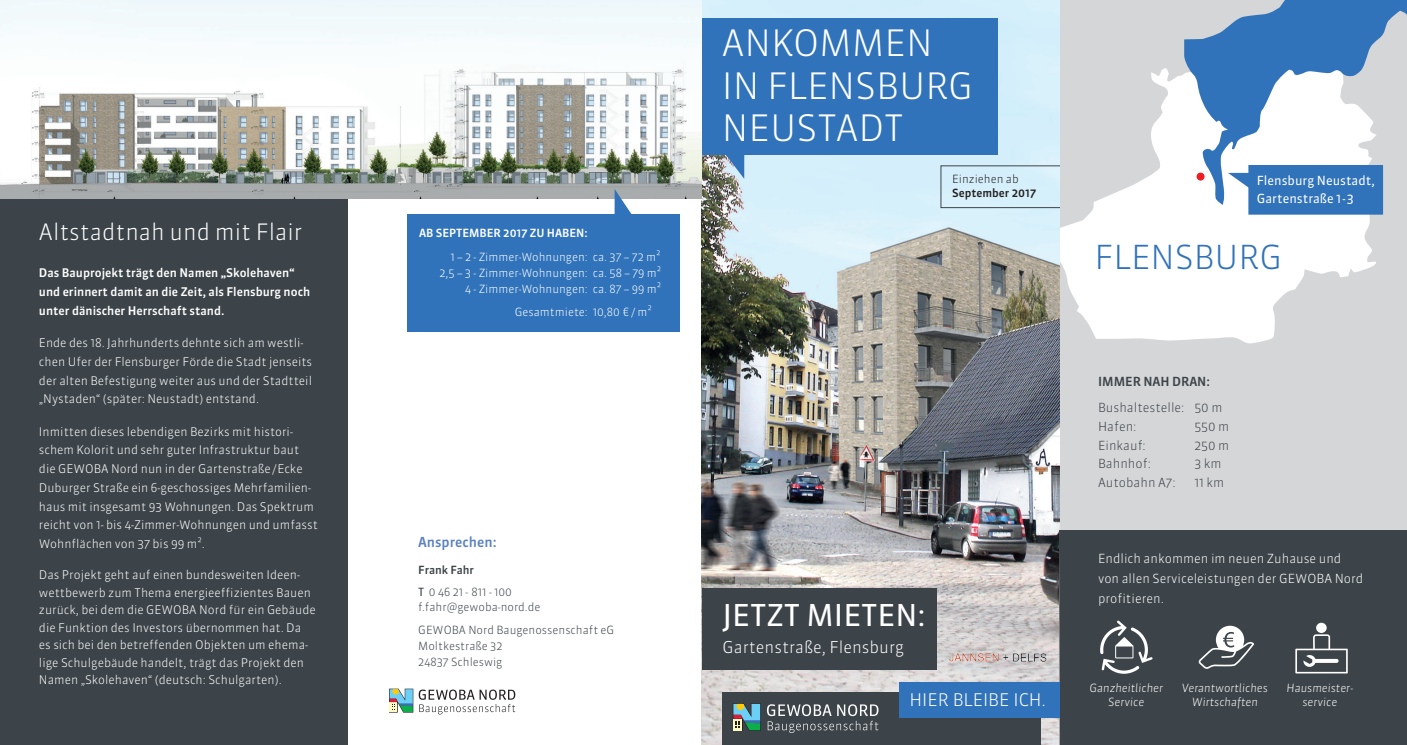
<style>
.page{position:relative;width:1407px;height:745px;background:#fff}
.page>*{position:absolute;margin:0;border:0;box-sizing:border-box;transform-origin:0 0}
.t1{font:300 36.25px/42.5px "Sanuk";color:#fff}
.t2{font:300 33px "Sanuk";color:#3073ba}
.t3{font:30px "Sanuk";color:#fff}
.t4{font:300 22.5px "Sanuk";color:#fff}
.t5{font:300 17.38px "Sanuk";color:#fff}
.t6{font:300 16.25px "Sanuk";color:#fff}
.t7{font:500 13.75px "Sanuk";color:#5a81c1}
.t8{font:300 12.5px/20px "Sanuk";color:#fff}
.t9{font:300 12.5px/18.8px "Sanuk";color:#3d4449}
.t10{font:12.5px/17.5px "Sanuk";color:#fff}
.t11{font:500 12.5px "Sanuk";color:#3d4449}
.t12{font:300 11.88px/18.8px "Sanuk";color:#fff}
.t13{font:500 11.88px/18.8px "Sanuk";color:#fff}
.t14{font:300 11.25px/16.2px "Sanuk";color:#fff;text-align:right}
.t15{font:300 11.25px/22.5px "Sanuk";color:#3d4449}
.t16{font:italic 300 11.25px/13.8px "Sanuk";color:#fff;text-align:center}
.t17{font:500 11.25px "Sanuk";color:#fff}
.t18{font:500 11.25px "Sanuk";color:#231f20}
.t19{font:300 11.25px "Sanuk";color:#231f20}
.s1{font-size:11.25px}
.s2{font-weight:500}
.s3{font-weight:400}
</style>
<div class="page">
<div style="left:1059px;top:0;width:348px;height:744px;background:#d5d6d8"></div>
<svg style="left:1184px;top:0;width:223px;height:215px;fill:#3073ba"></svg>
<svg style="left:1059px;top:68px;width:319px;height:276px;fill:#fff"></svg>
<div style="left:0;top:171px;width:347px;height:573px;background:#3d4449"></div>
<img style="left:702px;top:0;width:357px;height:524px">
<img style="left:0;top:0;width:702px;height:198px">
<div style="left:1059px;top:529px;width:348px;height:215px;background:#3d4449"></div>
<svg style="left:389px;top:688px;width:24px;height:24px"></svg>
<svg style="left:419px;top:689px;width:96px;height:25px"></svg>
<img style="left:702px;top:524px;width:357px;height:220px">
<img style="left:942px;top:646px;width:111px;height:20px">
<div style="left:702px;top:588px;width:234px;height:81px;background:#3d4449"></div>
<svg style="left:940px;top:165px;width:119px;height:43px"></svg>
<div style="left:722px;top:692px;width:318px;height:52px;background:#3d4449"></div>
<div style="left:899px;top:682px;width:160px;height:35px;background:#3073ba"></div>
<div style="left:407px;top:215px;width:273px;height:116px;background:#3073ba"></div>
<svg style="left:614px;top:189px;width:19px;height:26px"></svg>
<div style="left:702px;top:18px;width:295px;height:136px;background:#3073ba"></div>
<svg style="left:1228px;top:165px;width:155px;height:49px"></svg>
<div style="left:1196px;top:172px;width:8px;height:8px;background:#ee1d23;border-radius:50%"></div>
<svg style="left:733px;top:703px;width:28px;height:27px"></svg>
<svg style="left:767px;top:704px;width:111px;height:28px"></svg>
<svg style="left:1198px;top:625px;width:56px;height:43px"></svg>
<svg style="left:1100px;top:620px;width:52px;height:53px"></svg>
<div style="left:1316px;top:622px;width:10px;height:10px;background:#fff;border-radius:50%"></div>
<svg style="left:1295px;top:634px;width:52px;height:39px"></svg>
<svg style="left:723px;top:154px;width:21px;height:25px"></svg>
<h3 class="t4" style="left:39px;top:218px;width:265px">Altstadtnah und mit Flair</h3>
<p class="t13" style="left:39px;top:263px;width:273px">Das Bauprojekt trägt den Namen „Skolehaven“ und erinnert damit an die Zeit, als Flensburg noch unter dänischer Herrschaft stand.</p>
<p class="t12" style="left:39px;top:333px;width:275px">Ende des 18. Jahrhunderts dehnte sich am westli&shy;chen Ufer der Flensburger Förde die Stadt jenseits der alten Befestigung weiter aus und der Stadtteil „Nystaden“ (später: Neustadt) entstand.</p>
<p class="t12" style="left:39px;top:421px;width:280px">Inmitten dieses lebendigen Bezirks mit histori&shy;schem Kolorit und sehr guter Infrastruktur baut die GEWOBA Nord nun in der Gartenstraße / Ecke Duburger Straße ein 6-geschossiges Mehrfamilien&shy;haus mit insgesamt 93 Wohnungen. Das Spektrum reicht von 1- bis 4-Zimmer-Wohnungen und umfasst Wohnflächen von 37 bis 99 m<span class="s1">²</span>.</p>
<p class="t12" style="left:39px;top:565px;width:278px;line-height:17.5px">Das Projekt geht auf einen bundesweiten Ideen&shy;wettbewerb zum Thema energieeffizientes Bauen zurück, bei dem die GEWOBA Nord für ein Gebäude die Funktion des Investors übernommen hat. Da es sich bei den betreffenden Objekten um ehema&shy;lige Schulgebäude handelt, trägt das Projekt den Namen „Skolehaven“ (deutsch: Schulgarten).</p>
<p class="t17" style="left:419px;top:225px;width:170px">AB SEPTEMBER 2017 ZU HABEN:</p>
<p class="t14" style="left:439px;top:248px;width:223px">1 – 2 - Zimmer-Wohnungen: ca. 37 – 72 m²<br>2,5 – 3 - Zimmer-Wohnungen: ca. 58 – 79 m²<br>4 - Zimmer-Wohnungen: ca. 87 – 99 m²</p>
<p class="t14" style="left:515px;top:303px;width:139px">Gesamtmiete: 10,80 € / m²</p>
<p class="t7" style="left:418px;top:533px;width:80px">Ansprechen:</p>
<p class="t15" style="left:418px;top:558px;width:95px"><span class="s2">Frank Fahr<br></span><span class="s3">T</span> 0 46 21 - 811 - 100</p>
<p class="t15" style="left:418px;top:595px;width:198px">f.fahr@gewoba-nord.de<br>GEWOBA Nord Baugenossenschaft eG</p>
<p class="t15" style="left:418px;top:637px;width:86px;line-height:16.2px">Moltkestraße 32<br>24837 Schleswig</p>
<h1 class="t1" style="left:722px;top:22px;width:253px">ANKOMMEN<br>IN FLENSBURG<br>NEUSTADT</h1>
<p class="t19" style="left:952px;top:171px;width:68px">Einziehen ab</p>
<p class="t18" style="left:952px;top:186px;width:85px">September 2017</p>
<h3 class="t3" style="left:722px;top:595px;width:205px">JETZT MIETEN:</h3>
<h3 class="t6" style="left:722px;top:636px;width:183px">Gartenstraße, Flensburg</h3>
<p class="t10" style="left:1257px;top:172px;width:120px">Flensburg Neustadt,<br>Gartenstraße 1-3</p>
<h2 class="t2" style="left:1094px;top:236px;width:189px">FLENSBURG</h2>
<p class="t11" style="left:1098px;top:373px;width:113px">IMMER NAH DRAN:</p>
<p class="t9" style="left:1098px;top:398px;width:126px">Bushaltestelle: 50 m<br>Hafen:</p>
<p class="t9" style="left:1194px;top:416px;width:36px">550 m</p>
<p class="t9" style="left:1098px;top:435px;width:49px">Einkauf:</p>
<p class="t9" style="left:1194px;top:435px;width:36px">250 m</p>
<p class="t9" style="left:1098px;top:454px;width:54px">Bahnhof:</p>
<p class="t9" style="left:1194px;top:454px;width:29px">3 km</p>
<p class="t9" style="left:1098px;top:473px;width:79px">Autobahn A7:</p>
<p class="t9" style="left:1194px;top:473px;width:32px">11 km</p>
<p class="t8" style="left:1098px;top:547px;width:267px">Endlich ankommen im neuen Zuhause und von allen Serviceleistungen der GEWOBA Nord profitieren.</p>
<h3 class="t5" style="left:909px;top:688px;width:138px">HIER BLEIBE ICH.</h3>
<p class="t16" style="left:1089px;top:680px;width:75px">Ganzheitlicher<br>Service</p>
<p class="t16" style="left:1182px;top:680px;width:88px">Verantwortliches<br>Wirtschaften</p>
<p class="t16" style="left:1286px;top:680px;width:68px">Hausmeister&shy;service</p>
</div>
